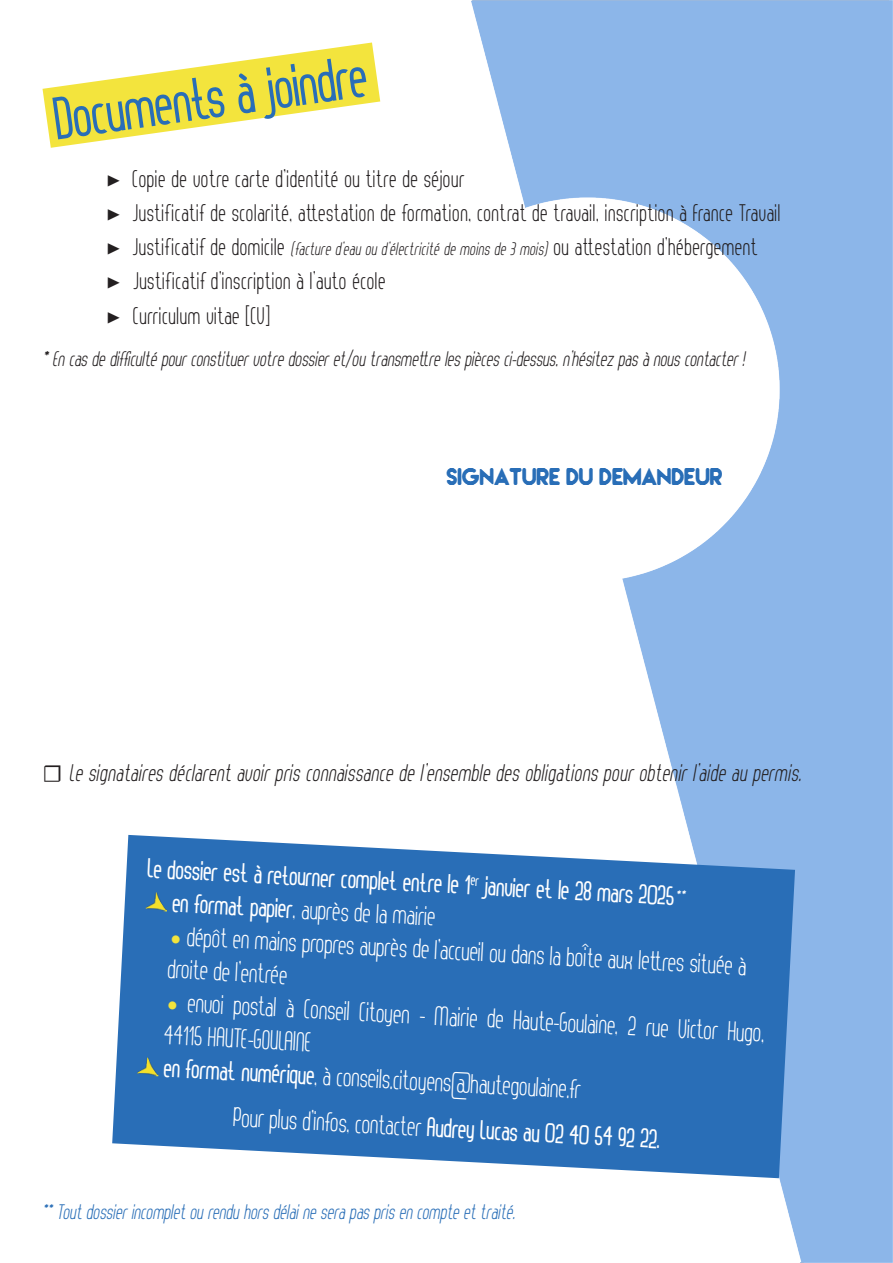
<style>
.page{position:relative;width:893px;height:1263px;background:#fff}
.page>*{position:absolute;margin:0;border:0;box-sizing:border-box;transform-origin:0 0}
.t1{font:700 60px "Thorup Sans";color:#296eb7}
.t2{font:27px/33px "Thorup Sans";color:#fff}
.t3{font:700 27px "Thorup Sans";color:#fff}
.t4{font:24px "Thorup Sans";letter-spacing:.025em;color:#231f20}
.t5{font:italic 24px "Thorup Sans";letter-spacing:.025em;color:#231f20}
.t6{font:24px "Irresistible";color:#296eb7}
.t7{font:italic 21px "Thorup Sans";letter-spacing:.01em;color:#231f20}
.t8{font:italic 21px "Thorup Sans";letter-spacing:.01em;color:#296eb7}
.s1{font-family:"Minion Pro"}
.s2{font-style:italic;font-size:18px}
.s3{font-size:24px}
.s4{font-family:"Minion Pro";font-style:normal}
.s5{font-weight:400;font-style:italic;font-size:21px}
.s6{font-weight:700}
.s7{color:#f3e43d}
</style>
<div class="page">
<img style="left:471px;top:0;width:422px;height:1263px">
<svg style="left:43px;top:43px;width:337px;height:105px"></svg>
<svg style="left:112px;top:835px;width:683px;height:343px;background:#407dbf"></svg>
<img style="left:146px;top:892px;width:22px;height:19px">
<img style="left:137px;top:1057px;width:22px;height:19px">
<p class="t1" style="left:51px;top:86px;width:317px;rotate:-8deg">Documents à joindre</p>
<p class="t4" style="left:106px;top:165px;width:360px"><span class="s1">▶</span> Copie de votre carte d’identité ou titre de séjour</p>
<p class="t4" style="left:106px;top:200px;width:676px"><span class="s1">▶</span> Justificatif de scolarité, attestation de formation, contrat de travail, inscription à France Travail</p>
<p class="t4" style="left:106px;top:234px;width:653px"><span class="s1">▶</span> Justificatif de domicile <span class="s2">(facture d’eau ou d’électricité de moins de 3 mois)</span> ou attestation d’hébergement</p>
<p class="t4" style="left:106px;top:268px;width:281px"><span class="s1">▶</span> Justificatif d’inscription à l’auto école</p>
<p class="t4" style="left:106px;top:302px;width:166px"><span class="s1">▶</span> Curriculum vitae [CV]</p>
<p class="t7" style="left:43px;top:348px;width:704px"><span class="s3">*</span> En cas de difficulté pour constituer votre dossier et/ou transmettre les pièces ci-dessus, n’hésitez pas à nous contacter !</p>
<p class="t6" style="left:446px;top:465px;width:277px">SIGNATURE DU DEMANDEUR</p>
<p class="t5" style="left:43px;top:760px;width:761px"><span class="s4">☐</span> Le signataires déclarent avoir pris connaissance de l’ensemble des obligations pour obtenir l’aide au permis.</p>
<p class="t3" style="left:149px;top:853px;width:539px;rotate:3deg">Le dossier est à retourner complet entre le 1<sup>er</sup> janvier et le 28 mars 2025<span class="s5">**</span></p>
<p class="t2" style="left:174px;top:887px;width:265px;rotate:3deg"><span class="s6">en format papier</span>, auprès de la mairie</p>
<p class="t2" style="left:171px;top:920px;width:580px;rotate:3deg"><span class="s7">•</span> dépôt en mains propres auprès de l’accueil ou dans la boîte aux lettres située à droite de l’entrée</p>
<p class="t2" style="left:167px;top:985px;width:601px;rotate:3deg"><span class="s7">•</span> envoi postal à Conseil Citoyen - Mairie de Haute-Goulaine, 2 rue Victor Hugo,</p>
<p class="t2" style="left:166px;top:1018px;width:149px;rotate:3deg">44115 HAUTE-GOULAINE</p>
<p class="t2" style="left:165px;top:1051px;width:420px;rotate:3deg"><span class="s6">en format numérique</span>, à conseils.citoyens@hautegoulaine.fr</p>
<p class="t2" style="left:235px;top:1101px;width:429px;rotate:3deg">Pour plus d’infos, contacter <span class="s6">Audrey Lucas au 02 40 54 92 22.</span></p>
<p class="t8" style="left:43px;top:1200px;width:474px">** Tout dossier incomplet ou rendu hors délai ne sera pas pris en compte et traité.</p>
</div>
